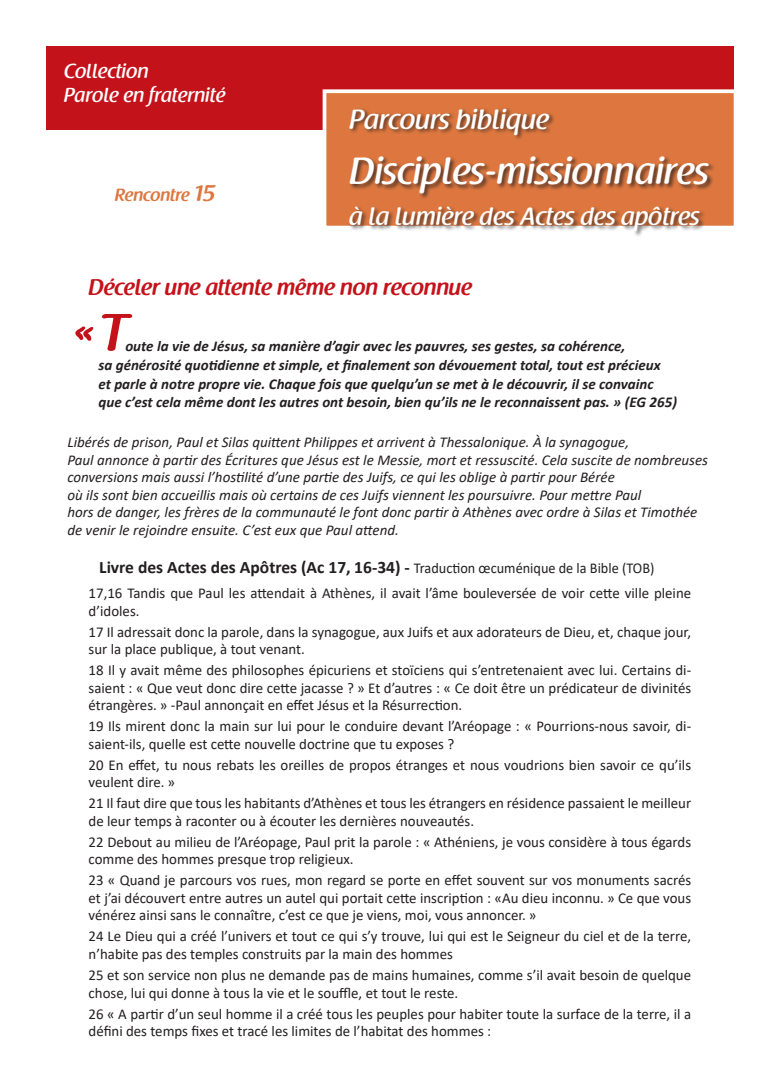
<style>
.page{position:relative;width:780px;height:1088px;background:#fff}
.page>*{position:absolute;margin:0;border:0;box-sizing:border-box;transform-origin:0 0}
.t1{font:600 52.5px "Raspoutine";color:#c4121a}
.t2{font:500 37.5px "Raspoutine";color:#fff}
.t3{font:500 27.5px "Raspoutine";color:#fff}
.t4{font:500 25px "Raspoutine";color:#fff}
.t5{font:600 22.5px "Raspoutine";color:#c4121a}
.t6{font:500 20px/24px "Raspoutine";color:#fff}
.t7{font:700 17.5px "Calibri";color:#231f20}
.t8{font:600 17.5px "Raspoutine";color:#dd773f}
.t9{font:15px/17.5px "Calibri";color:#231f20}
.t10{font:italic 15px/17.5px "Calibri";color:#231f20}
.t11{font:italic 700 15px/18.8px "Calibri";color:#231f20}
.s1{font-size:22.5px}
.s2{font-weight:400;font-size:15px}
</style>
<div class="page">
<div style="left:46px;top:46px;width:687px;height:84px;background:#c4121a"></div>
<div style="left:322px;top:89px;width:415px;height:140px;background:#dd773f;border:4px solid #fff"></div>
<div style="left:348px;top:107px;width:367px;height:130px;background:#231f20;opacity:.75"></div>
<h3 class="t6" style="left:64px;top:60px;width:163px">Collection<br>Parole en fraternité</h3>
<p class="t8" style="left:115px;top:185px;width:102px">Rencontre <span class="s1">15</span></p>
<h3 class="t3" style="left:349px;top:104px;width:201px">Parcours biblique</h3>
<h2 class="t2" style="left:349px;top:150px;width:361px">Disciples-missionnaires</h2>
<h3 class="t4" style="left:349px;top:202px;width:352px">à la lumière des Actes des apôtres</h3>
<h3 class="t5" style="left:89px;top:274px;width:385px">Déceler une attente même non reconnue</h3>
<h1 class="t1" style="left:74px;top:304px;width:55px">« T</h1>
<p class="t11" style="left:98px;top:336px;width:580px;text-indent:27px">oute la vie de Jésus, sa manière d’agir avec les pauvres, ses gestes, sa cohérence,<br>sa générosité quotidienne et simple, et finalement son dévouement total, tout est précieux<br>et parle à notre propre vie. Chaque fois que quelqu’un se met à le découvrir, il se convainc que c’est cela même dont les autres ont besoin, bien qu’ils ne le reconnaissent pas. » (EG 265)</p>
<p class="t10" style="left:67px;top:433px;width:642px">Libérés de prison, Paul et Silas quittent Philippes et arrivent à Thessalonique. À la synagogue,<br>Paul annonce à partir des Écritures que Jésus est le Messie, mort et ressuscité. Cela suscite de nombreuses conversions mais aussi l’hostilité d’une partie des Juifs, ce qui les oblige à partir pour Bérée<br>où ils sont bien accueillis mais où certains de ces Juifs viennent les poursuivre. Pour mettre Paul<br>hors de danger, les frères de la communauté le font donc partir à Athènes avec ordre à Silas et Timothée de venir le rejoindre ensuite. C’est eux que Paul attend.</p>
<p class="t7" style="left:99px;top:555px;width:556px">Livre des Actes des Apôtres (Ac 17, 16-34) - <span class="s2">Traduction œcuménique de la Bible (TOB)</span></p>
<p class="t9" style="left:89px;top:584px;width:604px">17,16 Tandis que Paul les attendait à Athènes, il avait l’âme bouleversée de voir cette ville pleine d’idoles.</p>
<p class="t9" style="left:89px;top:622px;width:604px">17 Il adressait donc la parole, dans la synagogue, aux Juifs et aux adorateurs de Dieu, et, chaque jour, sur la place publique, à tout venant.</p>
<p class="t9" style="left:89px;top:661px;width:604px;text-align:justify">18 Il y avait même des philosophes épicuriens et stoïciens qui s’entretenaient avec lui. Certains di&shy;saient : « Que veut donc dire cette jacasse ? » Et d’autres : « Ce doit être un prédicateur de divinités étrangères. » -Paul annonçait en effet Jésus et la Résurrection.</p>
<p class="t9" style="left:89px;top:717px;width:604px">19 Ils mirent donc la main sur lui pour le conduire devant l’Aréopage : « Pourrions-nous savoir, di&shy;saient-ils, quelle est cette nouvelle doctrine que tu exposes ?</p>
<p class="t9" style="left:89px;top:755px;width:604px">20 En effet, tu nous rebats les oreilles de propos étranges et nous voudrions bien savoir ce qu’ils veulent dire. »</p>
<p class="t9" style="left:89px;top:794px;width:604px">21 Il faut dire que tous les habitants d’Athènes et tous les étrangers en résidence passaient le meilleur de leur temps à raconter ou à écouter les dernières nouveautés.</p>
<p class="t9" style="left:89px;top:833px;width:604px">22 Debout au milieu de l’Aréopage, Paul prit la parole : « Athéniens, je vous considère à tous égards comme des hommes presque trop religieux.</p>
<p class="t9" style="left:89px;top:871px;width:604px;text-align:justify">23 « Quand je parcours vos rues, mon regard se porte en effet souvent sur vos monuments sacrés et j’ai découvert entre autres un autel qui portait cette inscription : «Au dieu inconnu. » Ce que vous vénérez ainsi sans le connaître, c’est ce que je viens, moi, vous annoncer. »</p>
<p class="t9" style="left:89px;top:927px;width:604px">24 Le Dieu qui a créé l’univers et tout ce qui s’y trouve, lui qui est le Seigneur du ciel et de la terre, n’habite pas des temples construits par la main des hommes</p>
<p class="t9" style="left:89px;top:966px;width:604px">25 et son service non plus ne demande pas de mains humaines, comme s’il avait besoin de quelque chose, lui qui donne à tous la vie et le souffle, et tout le reste.</p>
<p class="t9" style="left:89px;top:1004px;width:604px">26 « A partir d’un seul homme il a créé tous les peuples pour habiter toute la surface de la terre, il a défini des temps fixes et tracé les limites de l’habitat des hommes :</p>
</div>
